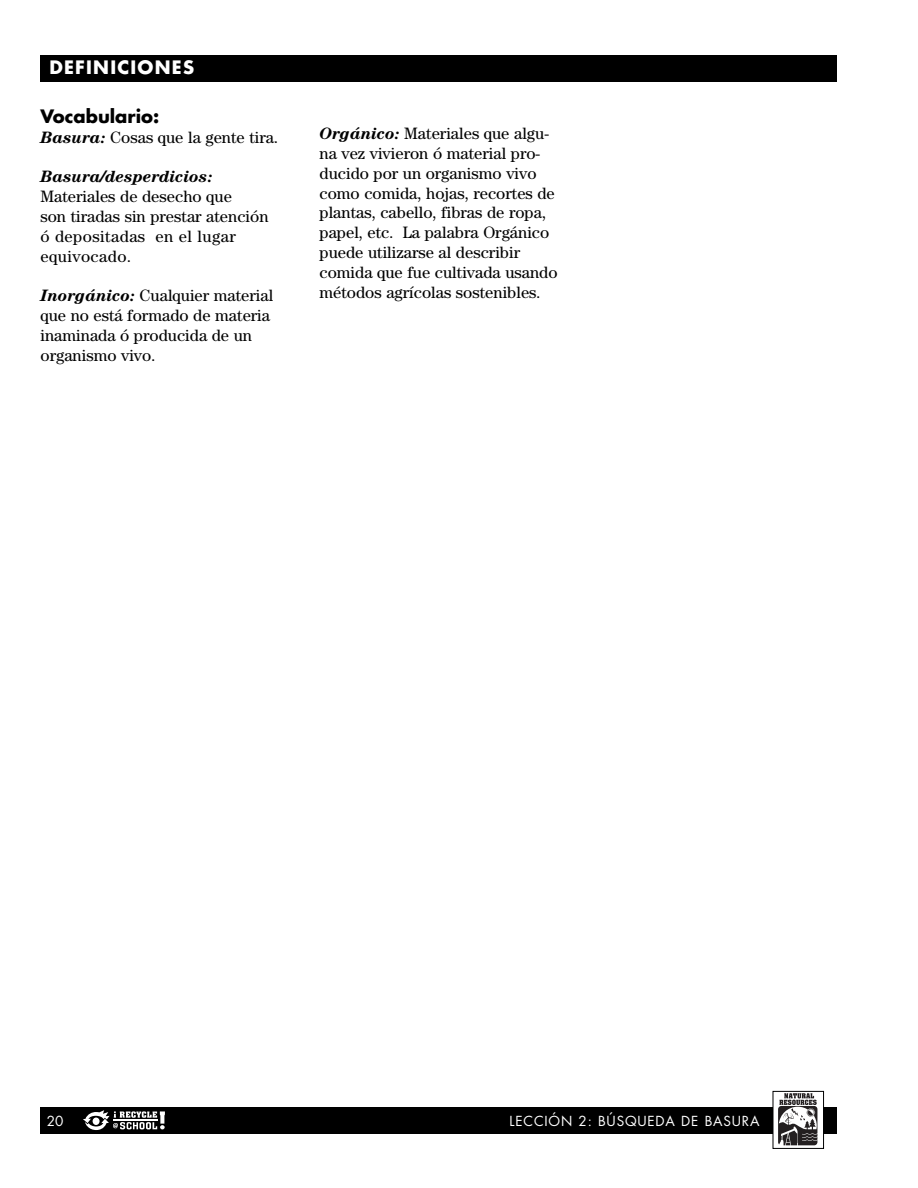
<style>
.page{position:relative;width:918px;height:1188px;background:#fff}
.page>*{position:absolute;margin:0;border:0;box-sizing:border-box;transform-origin:0 0}
.t1{font:700 18px "Futura";letter-spacing:.07em;color:#fff}
.t2{font:700 18px "Futura";color:#000}
.t3{font:16.5px/19.8px "Century";color:#000}
.t4{font:italic 700 16.5px "Century";color:#000}
.t5{font:13.5px "Futura";letter-spacing:.06em;color:#fff}
.s1{font-weight:700;font-style:italic}
</style>
<div class="page">
<div style="left:41px;top:55px;width:796px;height:27px;background:#000"></div>
<div style="left:41px;top:1107px;width:796px;height:27px;background:#000"></div>
<svg style="left:83px;top:1110px;width:82px;height:20px"></svg>
<div style="left:773px;top:1092px;width:50px;height:56px;background:#fff"></div>
<svg style="left:778px;top:1093px;width:40px;height:52px"></svg>
<div style="left:773px;top:1091px;width:51px;height:58px;border:1px solid #000"></div>
<p class="t1" style="left:49px;top:59px;width:146px">DEFINICIONES</p>
<p class="t2" style="left:40px;top:108px;width:120px">Vocabulario:</p>
<p class="t3" style="left:40px;top:129px;width:239px"><span class="s1">Basura:</span> Cosas que la gente tira.</p>
<p class="t4" style="left:40px;top:171px;width:173px">Basura/desperdicios:</p>
<p class="t3" style="left:40px;top:188px;width:230px">Materiales de desecho que<br>son tiradas sin prestar atención ó depositadas en el lugar equivocado.</p>
<p class="t3" style="left:40px;top:287px;width:234px"><span class="s1">Inorgánico:</span> Cualquier material que no está formado de materia inaminada ó producida de un organismo vivo.</p>
<p class="t3" style="left:320px;top:125px;width:240px"><span class="s1">Orgánico:</span> Materiales que algu&shy;na vez vivieron ó material pro&shy;ducido por un organismo vivo como comida, hojas, recortes de plantas, cabello, fibras de ropa, papel, etc. La palabra Orgánico puede utilizarse al describir comida que fue cultivada usando métodos agrícolas sostenibles.</p>
<p class="t5" style="left:47px;top:1115px;width:18px">20</p>
<p class="t5" style="left:510px;top:1115px;width:251px">LECCIÓN 2: BÚSQUEDA DE BASURA</p>
</div>
